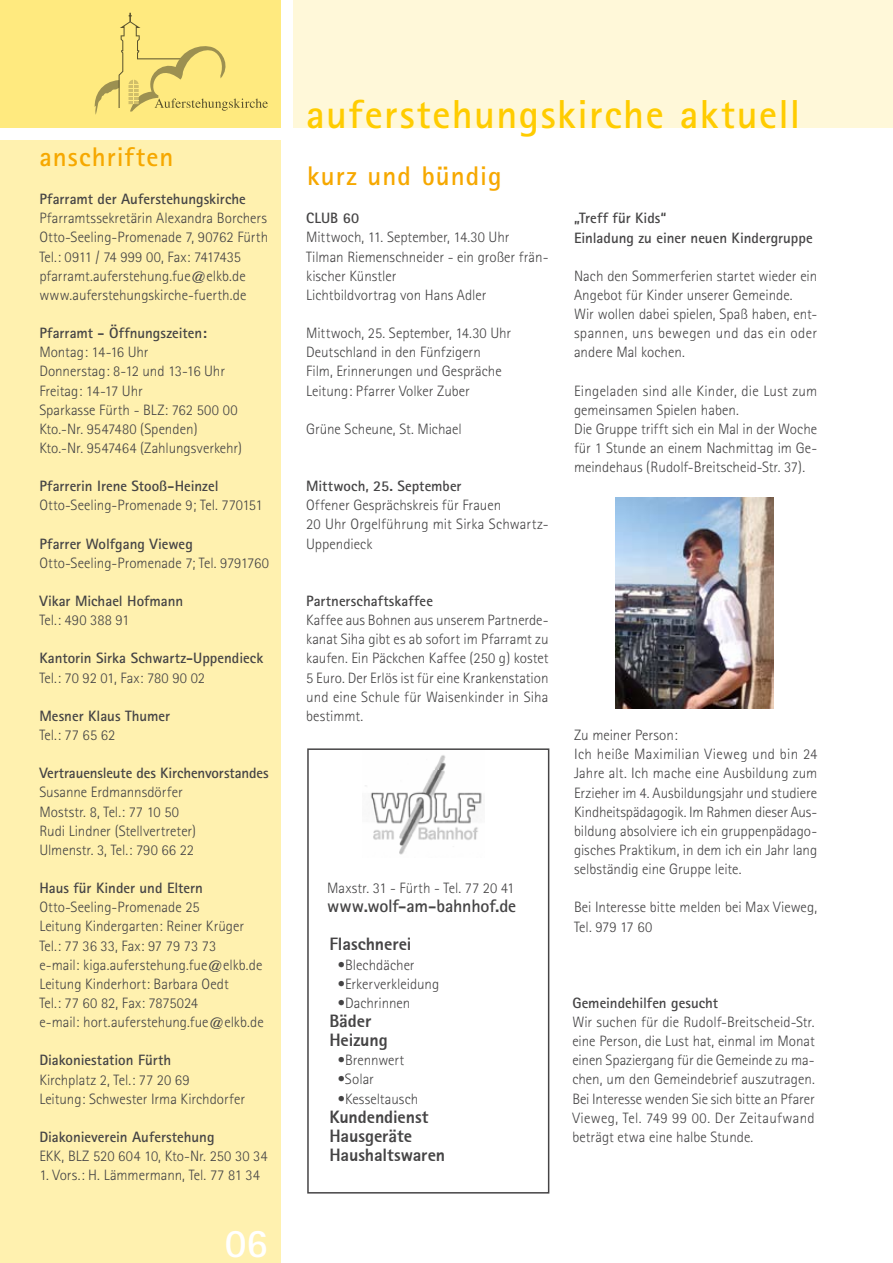
<style>
.page{position:relative;width:893px;height:1263px;background:#fff}
.page>*{position:absolute;margin:0;border:0;box-sizing:border-box;transform-origin:0 0}
.t1{font:700 40.5px "Rotis Sans Serif";letter-spacing:.035em;color:#fc0}
.t2{font:700 40.5px "Rotis Sans Serif";color:#fff}
.t3{font:700 27px "Rotis Sans Serif";letter-spacing:.035em;color:#f6a800}
.t4{font:18px/19.2px "Rotis Sans Serif Extra Bold 75";letter-spacing:-.005em;color:#454445}
.t5{font:700 18px "Rotis Sans Serif";letter-spacing:-.01em;color:#454445}
.t6{font:300 15px/19.2px "Rotis Sans Serif";color:#454445}
.t7{font:700 15px/19.2px "Rotis Sans Serif";color:#454445}
</style>
<div class="page">
<div style="left:293px;top:0;width:600px;height:128px;background:#fff8d9"></div>
<div style="left:0;top:0;width:281px;height:128px;background:#ffea7f"></div>
<div style="left:0;top:140px;width:281px;height:1123px;background:#fff1af"></div>
<svg style="left:94px;top:13px;width:174px;height:102px"></svg>
<div style="left:307px;top:748px;width:242px;height:445px;border:2px solid #454445"></div>
<img style="left:365px;top:755px;width:117px;height:100px">
<img style="left:616px;top:497px;width:158px;height:211px">
<h2 class="t3" style="left:39px;top:140px;width:136px">anschriften</h2>
<p class="t7" style="left:39px;top:189px;width:208px">Pfarramt der Auferstehungskirche</p>
<p class="t6" style="left:39px;top:209px;width:230px">Pfarramtssekretärin Alexandra Borchers Otto-Seeling-Promenade 7, 90762 Fürth Tel.: 0911 / 74 999 00, Fax: 7417435 pfarramt.auferstehung.fue@elkb.de www.auferstehungskirche-fuerth.de</p>
<p class="t7" style="left:39px;top:323px;width:169px">Pfarramt - Öffnungszeiten:</p>
<p class="t6" style="left:39px;top:343px;width:204px">Montag: 14-16 Uhr<br>Donnerstag: 8-12 und 13-16 Uhr<br>Freitag: 14-17 Uhr<br>Sparkasse Fürth - BLZ: 762 500 00<br>Kto.-Nr. 9547480 (Spenden)<br>Kto.-Nr. 9547464 (Zahlungsverkehr)</p>
<p class="t7" style="left:39px;top:476px;width:181px">Pfarrerin Irene Stooß-Heinzel</p>
<p class="t6" style="left:39px;top:496px;width:225px">Otto-Seeling-Promenade 9; Tel. 770151</p>
<p class="t7" style="left:39px;top:534px;width:155px">Pfarrer Wolfgang Vieweg</p>
<p class="t6" style="left:39px;top:553px;width:231px">Otto-Seeling-Promenade 7; Tel. 9791760</p>
<p class="t7" style="left:39px;top:591px;width:145px">Vikar Michael Hofmann</p>
<p class="t6" style="left:39px;top:610px;width:92px">Tel.: 490 388 91</p>
<p class="t7" style="left:39px;top:648px;width:225px">Kantorin Sirka Schwartz-Uppendieck</p>
<p class="t6" style="left:39px;top:668px;width:167px">Tel.: 70 92 01, Fax: 780 90 02</p>
<p class="t7" style="left:39px;top:706px;width:132px">Mesner Klaus Thumer</p>
<p class="t6" style="left:39px;top:725px;width:78px">Tel.: 77 65 62</p>
<p class="t7" style="left:39px;top:763px;width:231px">Vertrauensleute des Kirchenvorstandes</p>
<p class="t6" style="left:39px;top:783px;width:158px">Susanne Erdmannsdörfer<br>Moststr. 8, Tel.: 77 10 50<br>Rudi Lindner (Stellvertreter)<br>Ulmenstr. 3, Tel.: 790 66 22</p>
<p class="t7" style="left:39px;top:878px;width:165px">Haus für Kinder und Eltern</p>
<p class="t6" style="left:39px;top:898px;width:226px">Otto-Seeling-Promenade 25<br>Leitung Kindergarten: Reiner Krüger Tel.: 77 36 33, Fax: 97 79 73 73<br>e-mail: kiga.auferstehung.fue@elkb.de Leitung Kinderhort: Barbara Oedt<br>Tel.: 77 60 82, Fax: 7875024<br>e-mail: hort.auferstehung.fue@elkb.de</p>
<p class="t7" style="left:39px;top:1050px;width:133px">Diakoniestation Fürth</p>
<p class="t6" style="left:39px;top:1070px;width:207px">Kirchplatz 2, Tel.: 77 20 69<br>Leitung: Schwester Irma Kirchdorfer</p>
<p class="t7" style="left:39px;top:1127px;width:177px">Diakonieverein Auferstehung</p>
<p class="t6" style="left:39px;top:1146px;width:230px">EKK, BLZ 520 604 10, Kto-Nr. 250 30 34</p>
<p class="t6" style="left:39px;top:1165px;width:222px">1. Vors.: H. Lämmermann, Tel. 77 81 34</p>
<h1 class="t2" style="left:225px;top:1217px;width:45px">06</h1>
<h1 class="t1" style="left:306px;top:88px;width:496px">auferstehungskirche aktuell</h1>
<h2 class="t3" style="left:307px;top:159px;width:196px">kurz und bündig</h2>
<p class="t7" style="left:306px;top:208px;width:54px">CLUB 60</p>
<p class="t6" style="left:306px;top:228px;width:244px">Mittwoch, 11. September, 14.30 Uhr<br>Tilman Riemenschneider - ein großer frän&shy;kischer Künstler<br>Lichtbildvortrag von Hans Adler</p>
<p class="t6" style="left:306px;top:323px;width:207px">Mittwoch, 25. September, 14.30 Uhr<br>Deutschland in den Fünfzigern<br>Film, Erinnerungen und Gespräche<br>Leitung: Pfarrer Volker Zuber</p>
<p class="t6" style="left:306px;top:419px;width:157px">Grüne Scheune, St. Michael</p>
<p class="t7" style="left:306px;top:476px;width:157px">Mittwoch, 25. September</p>
<p class="t6" style="left:306px;top:496px;width:244px">Offener Gesprächskreis für Frauen<br>20 Uhr Orgelführung mit Sirka Schwartz-<br>Uppendieck</p>
<p class="t7" style="left:306px;top:591px;width:128px">Partnerschaftskaffee</p>
<p class="t6" style="left:306px;top:610px;width:244px;text-align:justify">Kaffee aus Bohnen aus unserem Partnerde&shy;kanat Siha gibt es ab sofort im Pfarramt zu kaufen. Ein Päckchen Kaffee (250 g) kostet 5 Euro. Der Erlös ist für eine Krankenstation und eine Schule für Waisenkinder in Siha bestimmt.</p>
<p class="t6" style="left:327px;top:878px;width:189px">Maxstr. 31 - Fürth - Tel. 77 20 41</p>
<p class="t5" style="left:327px;top:895px;width:191px">www.wolf-am-bahnhof.de</p>
<p class="t4" style="left:329px;top:934px;width:84px">Flaschnerei</p>
<p class="t6" style="left:338px;top:955px;width:78px">•Blechdächer</p>
<p class="t6" style="left:338px;top:974px;width:103px">•Erkerverkleidung</p>
<p class="t6" style="left:338px;top:993px;width:74px">•Dachrinnen</p>
<p class="t4" style="left:329px;top:1011px;width:60px">Bäder<br>Heizung</p>
<p class="t6" style="left:338px;top:1050px;width:68px">•Brennwert</p>
<p class="t6" style="left:338px;top:1070px;width:38px">•Solar</p>
<p class="t6" style="left:338px;top:1089px;width:82px">•Kesseltausch</p>
<p class="t4" style="left:329px;top:1107px;width:117px">Kundendienst<br>Hausgeräte<br>Haushaltswaren</p>
<p class="t7" style="left:574px;top:208px;width:240px">„Treff für Kids“<br>Einladung zu einer neuen Kindergruppe</p>
<p class="t6" style="left:574px;top:266px;width:245px">Nach den Sommerferien startet wieder ein Angebot für Kinder unserer Gemeinde.<br>Wir wollen dabei spielen, Spaß haben, ent&shy;spannen, uns bewegen und das ein oder andere Mal kochen.</p>
<p class="t6" style="left:574px;top:381px;width:245px">Eingeladen sind alle Kinder, die Lust zum gemeinsamen Spielen haben.<br>Die Gruppe trifft sich ein Mal in der Woche für 1 Stunde an einem Nachmittag im Ge&shy;meindehaus (Rudolf-Breitscheid-Str. 37).</p>
<p class="t6" style="left:574px;top:725px;width:245px">Zu meiner Person:<br>Ich heiße Maximilian Vieweg und bin 24<br>Jahre alt. Ich mache eine Ausbildung zum Erzieher im 4. Ausbildungsjahr und studiere Kindheitspädagogik. Im Rahmen dieser Aus&shy;bildung absolviere ich ein gruppenpädago&shy;gisches Praktikum, in dem ich ein Jahr lang selbständig eine Gruppe leite.</p>
<p class="t6" style="left:574px;top:898px;width:245px">Bei Interesse bitte melden bei Max Vieweg,<br>Tel. 979 17 60</p>
<p class="t7" style="left:572px;top:993px;width:147px">Gemeindehilfen gesucht</p>
<p class="t6" style="left:572px;top:1012px;width:244px;text-align:justify">Wir suchen für die Rudolf-Breitscheid-Str. eine Person, die Lust hat, einmal im Monat einen Spaziergang für die Gemeinde zu ma&shy;chen, um den Gemeindebrief auszutragen.<br>Bei Interesse wenden Sie sich bitte an Pfarer Vieweg, Tel. 749 99 00. Der Zeitaufwand beträgt etwa eine halbe Stunde.</p>
</div>
